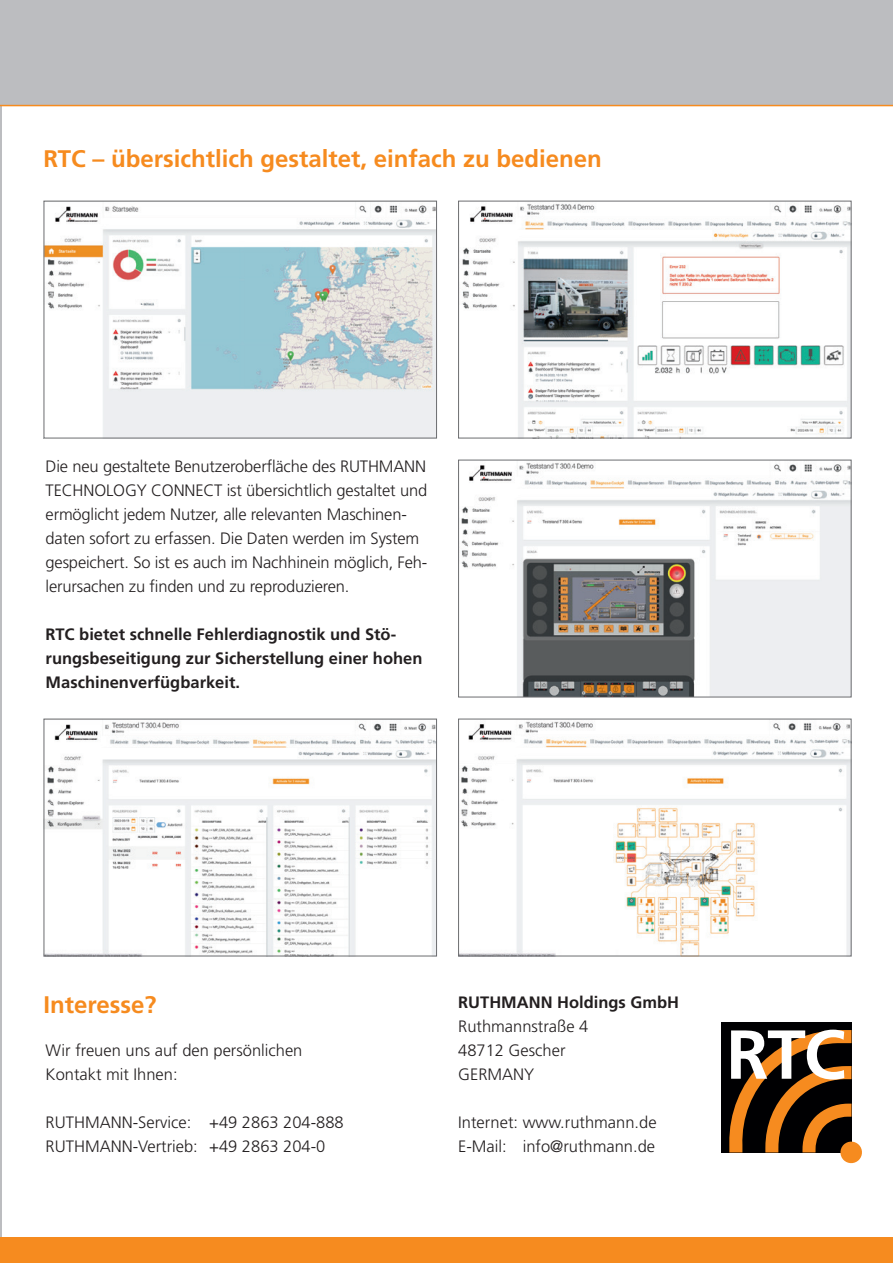
<style>
.page{position:relative;width:893px;height:1263px;background:#fff}
.page>*{position:absolute;margin:0;border:0;box-sizing:border-box;transform-origin:0 0}
.t1{font:700 24px "Frutiger";color:#f68b1f}
.t2{font:300 16.5px/24px "Frutiger";letter-spacing:-.01em;color:#231f20}
.t3{font:700 16.5px/24px "Frutiger";color:#231f20}
</style>
<div class="page">
<hr style="left:0;top:0;width:1px;height:1263px;background:#bcbdc0">
<div style="left:0;top:1237px;width:893px;height:26px;background:#f68b1f"></div>
<div style="left:0;top:0;width:893px;height:106px;background:#bcbdc0"></div>
<hr style="left:0;top:105px;width:893px;height:1px;background:#f68b1f">
<img style="left:46px;top:205px;width:389px;height:231px">
<div style="left:44px;top:201px;width:393px;height:237px;border:1px solid #6c6d70"></div>
<img style="left:46px;top:722px;width:389px;height:232px">
<div style="left:44px;top:719px;width:393px;height:237px;border:1px solid #6c6d70"></div>
<img style="left:462px;top:203px;width:387px;height:233px">
<div style="left:458px;top:201px;width:393px;height:237px;border:1px solid #6c6d70"></div>
<img style="left:461px;top:462px;width:388px;height:233px">
<div style="left:458px;top:460px;width:393px;height:237px;border:1px solid #6c6d70"></div>
<img style="left:460px;top:721px;width:389px;height:233px">
<div style="left:721px;top:1022px;width:130px;height:130px;background:#000002"></div>
<svg style="left:729px;top:1030px;width:133px;height:134px"></svg>
<h1 class="t1" style="left:44px;top:144px;width:560px">RTC – übersichtlich gestaltet, einfach zu bedienen</h1>
<p class="t2" style="left:46px;top:455px;width:383px">Die neu gestaltete Benutzeroberfläche des RUTHMANN TECHNOLOGY CONNECT ist übersichtlich gestaltet und ermöglicht jedem Nutzer, alle relevanten Maschinen&shy;daten sofort zu erfassen. Die Daten werden im System gespeichert. So ist es auch im Nachhinein möglich, Feh&shy;lerursachen zu finden und zu reproduzieren.</p>
<p class="t3" style="left:46px;top:622px;width:378px">RTC bietet schnelle Fehlerdiagnostik und Stö&shy;rungsbeseitigung zur Sicherstellung einer hohen<br>Maschinenverfügbarkeit.</p>
<h1 class="t1" style="left:44px;top:991px;width:114px">Interesse?</h1>
<p class="t2" style="left:46px;top:1039px;width:258px">Wir freuen uns auf den persönlichen<br>Kontakt mit Ihnen:</p>
<p class="t2" style="left:46px;top:1111px;width:300px">RUTHMANN-Service: +49 2863 204-888<br>RUTHMANN-Vertrieb: +49 2863 204-0</p>
<p class="t3" style="left:458px;top:990px;width:222px">RUTHMANN Holdings GmbH</p>
<p class="t2" style="left:458px;top:1014px;width:132px">Ruthmannstraße 4<br>48712 Gescher<br>GERMANY</p>
<p class="t2" style="left:458px;top:1110px;width:200px">Internet: www.ruthmann.de<br>E-Mail: info@ruthmann.de</p>
</div>
